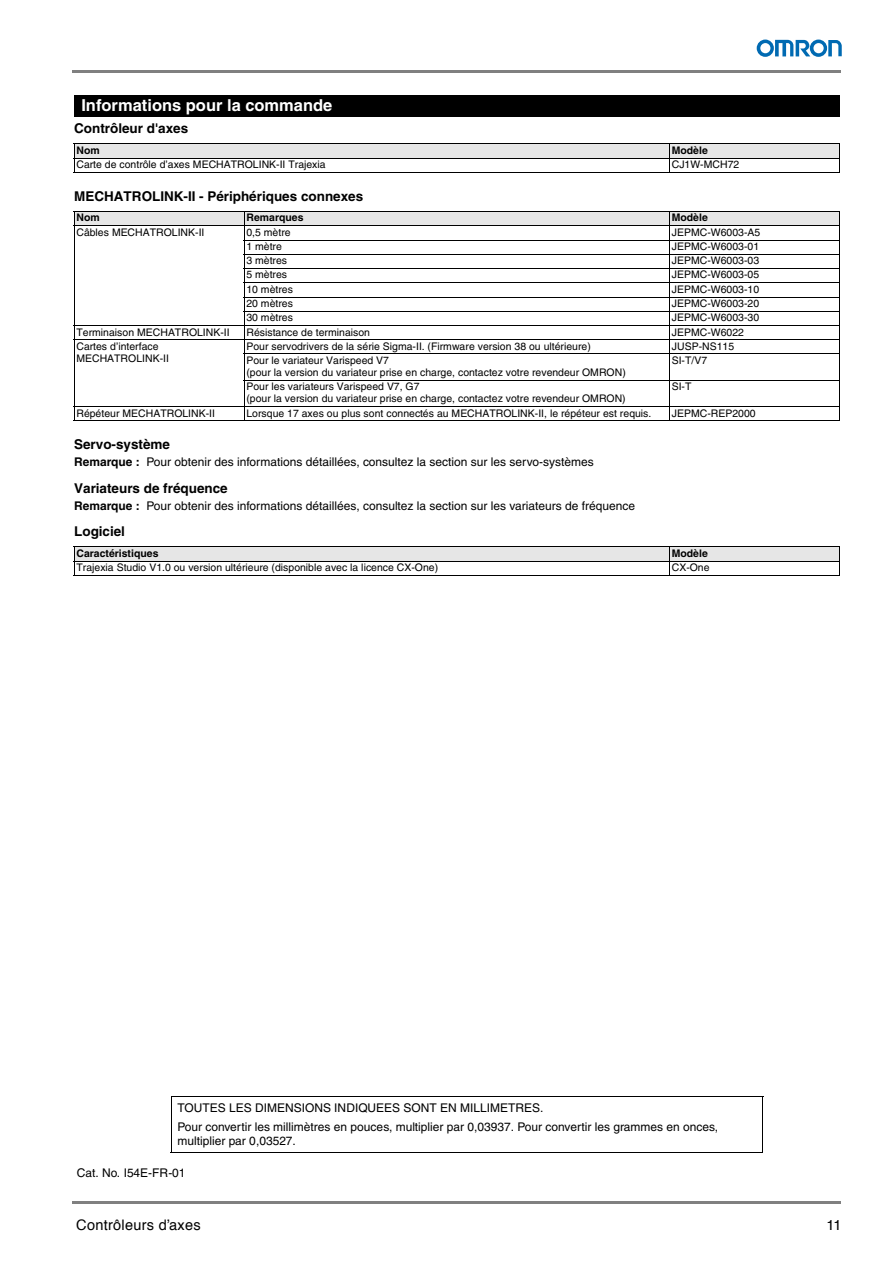
<style>
.page{position:relative;width:893px;height:1263px;background:#fff}
.page>*{position:absolute;margin:0;border:0;box-sizing:border-box;transform-origin:0 0}
.t1{font:700 16.5px "Helvetica";color:#fff}
.t2{font:14.55px "Helvetica";letter-spacing:.02em;color:#000}
.t3{font:700 13.5px "Helvetica";color:#000}
.t4{font:13.5px "Helvetica";color:#000}
.t5{font:12px/19.5px "Helvetica";color:#000}
.t6{font:10.5px/12px "Helvetica";letter-spacing:.005em;color:#000}
.t7{font:700 10.5px "Helvetica";color:#000}
.s1{font-weight:700}
</style>
<div class="page">
<hr style="left:74px;top:1201px;width:767px;height:3px;background:#808080">
<hr style="left:74px;top:70px;width:767px;height:3px;background:#808080">
<div style="left:74px;top:93px;width:766px;height:25px;background:linear-gradient(to right,#000,#000)"></div>
<div style="left:74px;top:96px;width:766px;height:21px;background:#000"></div>
<div style="left:74px;top:144px;width:595px;height:14px;background:#e6e6e6"></div>
<div style="left:669px;top:144px;width:171px;height:14px;background:#e6e6e6"></div>
<div style="left:74px;top:211px;width:170px;height:15px;background:#e6e6e6"></div>
<div style="left:244px;top:211px;width:425px;height:15px;background:#e6e6e6"></div>
<div style="left:669px;top:211px;width:171px;height:15px;background:#e6e6e6"></div>
<div style="left:74px;top:547px;width:595px;height:14px;background:#e6e6e6"></div>
<div style="left:669px;top:547px;width:171px;height:14px;background:#e6e6e6"></div>
<svg style="left:74px;top:145px;width:1px;height:27px"></svg>
<svg style="left:669px;top:145px;width:1px;height:27px"></svg>
<svg style="left:839px;top:145px;width:1px;height:27px"></svg>
<hr style="left:74px;top:144px;width:766px;height:1px;background:#000">
<hr style="left:74px;top:158px;width:766px;height:1px;background:#000">
<hr style="left:74px;top:172px;width:766px;height:1px;background:#000">
<hr style="left:74px;top:212px;width:1px;height:208px;background:#000">
<hr style="left:244px;top:211px;width:1px;height:210px;background:#000">
<hr style="left:669px;top:211px;width:1px;height:210px;background:#000">
<hr style="left:839px;top:212px;width:1px;height:208px;background:#000">
<hr style="left:74px;top:211px;width:766px;height:1px;background:#000">
<hr style="left:74px;top:225px;width:766px;height:1px;background:#000">
<hr style="left:244px;top:240px;width:596px;height:1px;background:#000">
<hr style="left:244px;top:254px;width:596px;height:1px;background:#000">
<hr style="left:244px;top:268px;width:596px;height:1px;background:#000">
<hr style="left:244px;top:282px;width:596px;height:1px;background:#000">
<hr style="left:244px;top:297px;width:596px;height:1px;background:#000">
<hr style="left:244px;top:311px;width:596px;height:1px;background:#000">
<hr style="left:74px;top:325px;width:766px;height:1px;background:#000">
<hr style="left:74px;top:339px;width:766px;height:1px;background:#000">
<hr style="left:244px;top:354px;width:596px;height:1px;background:#000">
<hr style="left:244px;top:380px;width:596px;height:1px;background:#000">
<hr style="left:74px;top:406px;width:766px;height:1px;background:#000">
<hr style="left:74px;top:420px;width:766px;height:1px;background:#000">
<svg style="left:74px;top:547px;width:1px;height:28px"></svg>
<hr style="left:669px;top:546px;width:1px;height:30px;background:#000">
<svg style="left:839px;top:547px;width:1px;height:28px"></svg>
<hr style="left:74px;top:546px;width:766px;height:1px;background:#000">
<hr style="left:74px;top:561px;width:766px;height:1px;background:#000">
<hr style="left:74px;top:575px;width:766px;height:1px;background:#000">
<hr style="left:171px;top:1096px;width:592px;height:1px;background:#000">
<hr style="left:762px;top:1097px;width:1px;height:55px;background:#000">
<hr style="left:171px;top:1152px;width:592px;height:1px;background:#000">
<hr style="left:171px;top:1096px;width:1px;height:56px;background:#000">
<svg style="left:757px;top:40px;width:85px;height:17px"></svg>
<h1 class="t1" style="left:81px;top:95px;width:252px">Informations pour la commande</h1>
<p class="t3" style="left:74px;top:120px;width:116px">Contrôleur d'axes</p>
<p class="t7" style="left:76px;top:144px;width:25px">Nom</p>
<p class="t7" style="left:672px;top:144px;width:38px">Modèle</p>
<p class="t6" style="left:76px;top:158px;width:251px">Carte de contrôle d’axes MECHATROLINK-II Trajexia</p>
<p class="t6" style="left:672px;top:158px;width:69px">CJ1W-MCH72</p>
<p class="t3" style="left:74px;top:188px;width:291px">MECHATROLINK-II - Périphériques connexes</p>
<p class="t7" style="left:76px;top:211px;width:25px">Nom</p>
<p class="t7" style="left:246px;top:211px;width:59px">Remarques</p>
<p class="t7" style="left:672px;top:211px;width:38px">Modèle</p>
<p class="t6" style="left:76px;top:226px;width:130px">Câbles MECHATROLINK-II</p>
<p class="t6" style="left:246px;top:226px;width:46px">0,5 mètre</p>
<p class="t6" style="left:672px;top:226px;width:90px">JEPMC-W6003-A5</p>
<p class="t6" style="left:246px;top:240px;width:37px">1 mètre</p>
<p class="t6" style="left:672px;top:240px;width:89px">JEPMC-W6003-01</p>
<p class="t6" style="left:246px;top:254px;width:42px">3 mètres</p>
<p class="t6" style="left:672px;top:254px;width:89px">JEPMC-W6003-03</p>
<p class="t6" style="left:246px;top:269px;width:42px">5 mètres</p>
<p class="t6" style="left:672px;top:269px;width:89px">JEPMC-W6003-05</p>
<p class="t6" style="left:246px;top:283px;width:48px">10 mètres</p>
<p class="t6" style="left:672px;top:283px;width:89px">JEPMC-W6003-10</p>
<p class="t6" style="left:246px;top:297px;width:48px">20 mètres</p>
<p class="t6" style="left:672px;top:297px;width:89px">JEPMC-W6003-20</p>
<p class="t6" style="left:246px;top:311px;width:48px">30 mètres</p>
<p class="t6" style="left:672px;top:311px;width:89px">JEPMC-W6003-30</p>
<p class="t6" style="left:76px;top:326px;width:155px">Terminaison MECHATROLINK-II</p>
<p class="t6" style="left:247px;top:326px;width:125px">Résistance de terminaison</p>
<p class="t6" style="left:672px;top:326px;width:74px">JEPMC-W6022</p>
<p class="t6" style="left:76px;top:340px;width:94px">Cartes d’interface<br>MECHATROLINK-II</p>
<p class="t6" style="left:246px;top:340px;width:346px">Pour servodrivers de la série Sigma-II. (Firmware version 38 ou ultérieure)</p>
<p class="t6" style="left:672px;top:340px;width:64px">JUSP-NS115</p>
<p class="t6" style="left:246px;top:354px;width:381px">Pour le variateur Varispeed V7<br>(pour la version du variateur prise en charge, contactez votre revendeur OMRON)</p>
<p class="t6" style="left:672px;top:354px;width:37px">SI-T/V7</p>
<p class="t6" style="left:246px;top:380px;width:381px">Pour les variateurs Varispeed V7, G7<br>(pour la version du variateur prise en charge, contactez votre revendeur OMRON)</p>
<p class="t6" style="left:672px;top:380px;width:21px">SI-T</p>
<p class="t6" style="left:76px;top:407px;width:140px">Répéteur MECHATROLINK-II</p>
<p class="t6" style="left:246px;top:407px;width:406px">Lorsque 17 axes ou plus sont connectés au MECHATROLINK-II, le répéteur est requis.</p>
<p class="t6" style="left:672px;top:407px;width:85px">JEPMC-REP2000</p>
<p class="t3" style="left:74px;top:436px;width:97px">Servo-système</p>
<p class="t5" style="left:74px;top:452px;width:521px"><span class="s1">Remarque :</span> Pour obtenir des informations détaillées, consultez la section sur les servo-systèmes</p>
<p class="t3" style="left:74px;top:480px;width:155px">Variateurs de fréquence</p>
<p class="t5" style="left:74px;top:496px;width:562px"><span class="s1">Remarque :</span> Pour obtenir des informations détaillées, consultez la section sur les variateurs de fréquence</p>
<p class="t3" style="left:74px;top:523px;width:52px">Logiciel</p>
<p class="t7" style="left:76px;top:547px;width:84px">Caractéristiques</p>
<p class="t7" style="left:672px;top:547px;width:38px">Modèle</p>
<p class="t6" style="left:76px;top:561px;width:363px">Trajexia Studio V1.0 ou version ultérieure (disponible avec la licence CX-One)</p>
<p class="t6" style="left:672px;top:561px;width:39px">CX-One</p>
<p class="t5" style="left:178px;top:1097px;width:542px">TOUTES LES DIMENSIONS INDIQUEES SONT EN MILLIMETRES.<br>Pour convertir les millimètres en pouces, multiplier par 0,03937. Pour convertir les grammes en onces,</p>
<p class="t5" style="left:178px;top:1130px;width:120px">multiplier par 0,03527.</p>
<p class="t5" style="left:77px;top:1163px;width:110px">Cat. No. I54E-FR-01</p>
<h2 class="t2" style="left:76px;top:1212px;width:126px">Contrôleurs d’axes</h2>
<h2 class="t2" style="left:826px;top:1212px;width:17px">11</h2>
<p class="t4" style="left:74px;top:1216px;width:9px">6</p>
</div>
